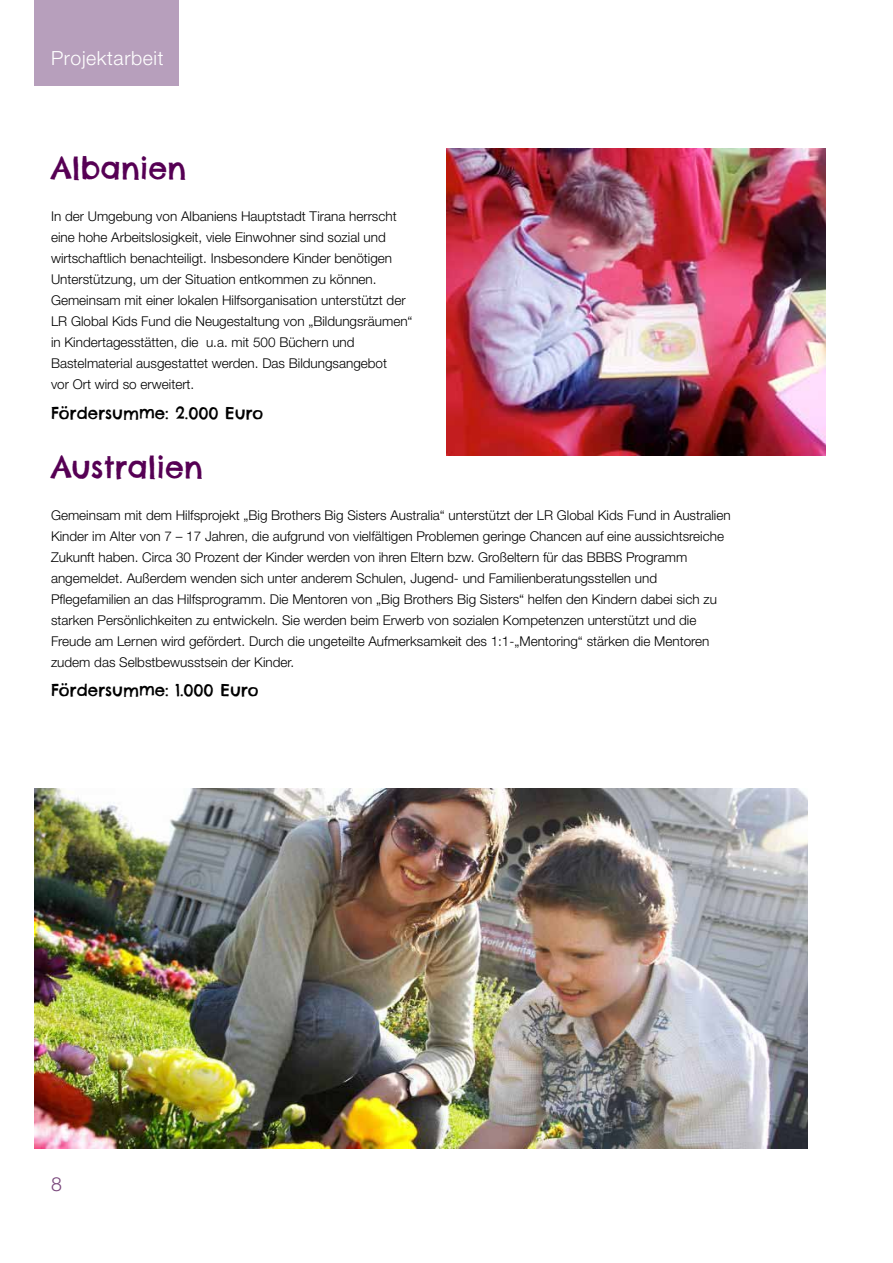
<style>
.page{position:relative;width:893px;height:1263px;background:#fff}
.page>*{position:absolute;margin:0;border:0;box-sizing:border-box;transform-origin:0 0}
.t1{font:30px "Chelsea Market Pro";color:#560054}
.t2{font:300 19.5px "Helvetica Neue LT Pro";letter-spacing:.03em;color:#fff}
.t3{font:300 19.5px "Helvetica Neue LT Pro";color:#79477b}
.t4{font:16.5px "Chelsea Market Pro";color:#000}
.t5{font:300 13.5px/21px "Helvetica Neue LT Pro";color:#000}
</style>
<div class="page">
<img style="left:34px;top:789px;width:774px;height:359px">
<img style="left:446px;top:149px;width:380px;height:306px">
<div style="left:34px;top:0;width:145px;height:85px;background:#b79fbc"></div>
<h2 class="t2" style="left:51px;top:46px;width:114px">Projektarbeit</h2>
<h1 class="t1" style="left:51px;top:149px;width:137px">Albanien</h1>
<p class="t5" style="left:51px;top:205px;width:363px">In der Umgebung von Albaniens Hauptstadt Tirana herrscht eine hohe Arbeitslosigkeit, viele Einwohner sind sozial und wirtschaftlich benachteiligt. Insbesondere Kinder benötigen Unterstützung, um der Situation entkommen zu können.<br>Gemeinsam mit einer lokalen Hilfsorganisation unterstützt der LR Global Kids Fund die Neugestaltung von „Bildungsräumen“ in Kindertagesstätten, die u.a. mit 500 Büchern und Bastelmaterial ausgestattet werden. Das Bildungsangebot<br>vor Ort wird so erweitert.</p>
<p class="t4" style="left:51px;top:402px;width:214px">Fördersumme: 2.000 Euro</p>
<h1 class="t1" style="left:51px;top:447px;width:153px">Australien</h1>
<p class="t5" style="left:51px;top:504px;width:681px">Gemeinsam mit dem Hilfsprojekt „Big Brothers Big Sisters Australia“ unterstützt der LR Global Kids Fund in Australien Kinder im Alter von 7 – 17 Jahren, die aufgrund von vielfältigen Problemen geringe Chancen auf eine aussichtsreiche Zukunft haben. Circa 30 Prozent der Kinder werden von ihren Eltern bzw. Großeltern für das BBBS Programm angemeldet. Außerdem wenden sich unter anderem Schulen, Jugend- und Familienberatungsstellen und Pflegefamilien an das Hilfsprogramm. Die Mentoren von „Big Brothers Big Sisters“ helfen den Kindern dabei sich zu starken Persönlichkeiten zu entwickeln. Sie werden beim Erwerb von sozialen Kompetenzen unterstützt und die Freude am Lernen wird gefördert. Durch die ungeteilte Aufmerksamkeit des 1:1-„Mentoring“ stärken die Mentoren zudem das Selbstbewusstsein der Kinder.</p>
<p class="t4" style="left:51px;top:679px;width:209px">Fördersumme: 1.000 Euro</p>
<h2 class="t3" style="left:51px;top:1172px;width:12px">8</h2>
</div>
